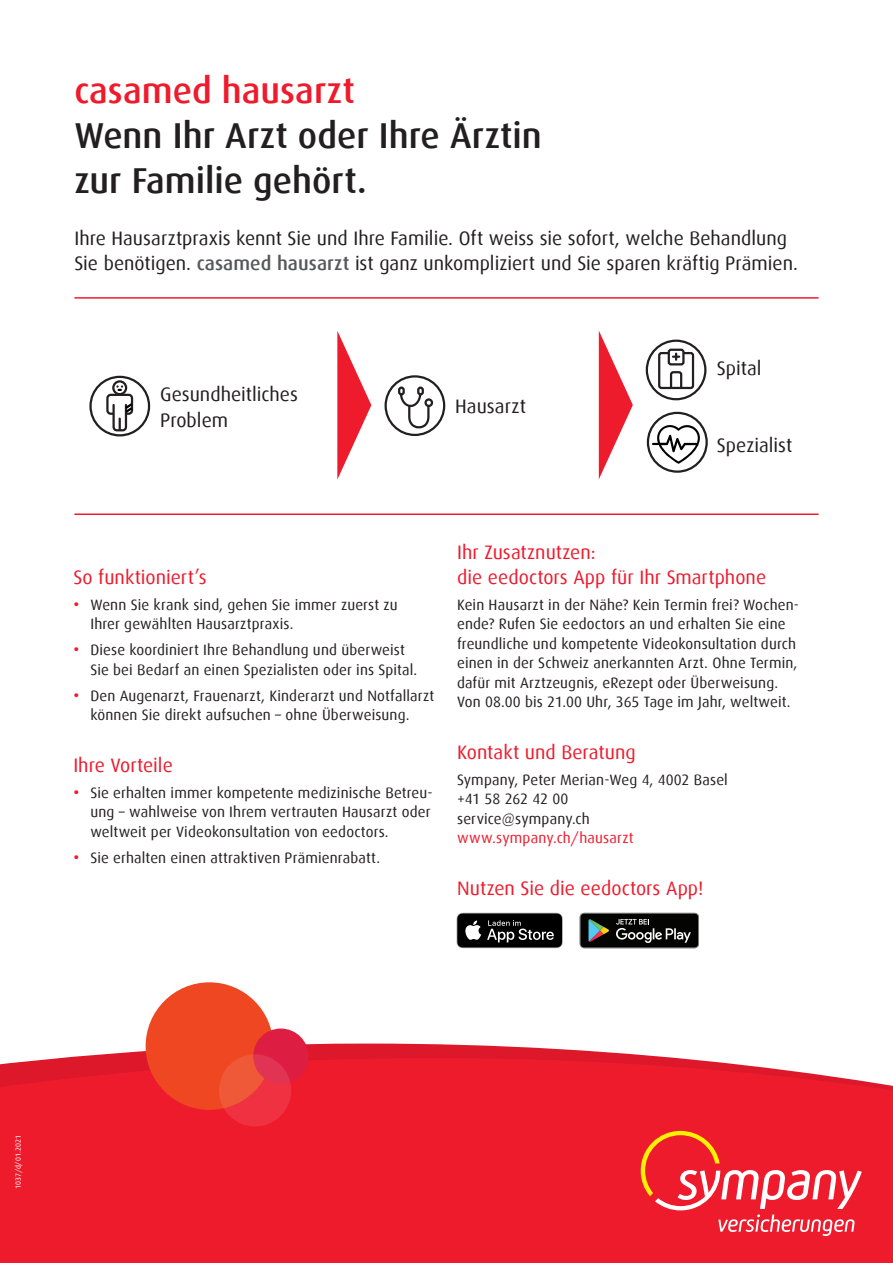
<style>
.page{position:relative;width:893px;height:1263px;background:#fff}
.page>*{position:absolute;margin:0;border:0;box-sizing:border-box;transform-origin:0 0}
.t1{font:500 36px/45px "Dax";color:#231f20}
.t2{font:500 36px "Dax";color:#ee1b2d}
.t3{font:19.5px/25.5px "Dax";color:#231f20}
.t4{font:19.5px/25.5px "Dax";color:#ee1b2d}
.t5{font:15px/19.5px "Dax";letter-spacing:.01em;color:#231f20}
.t6{font:15px "Dax";letter-spacing:.015em;color:#ee1b2d}
.t7{font:7.5px "Dax";letter-spacing:.005em;color:#fff}
.s1{font-weight:500;color:#57585a}
.s2{font-weight:500;font-size:16.5px;color:#ee1b2d}
</style>
<div class="page">
<svg style="left:599px;top:331px;width:34px;height:148px"></svg>
<svg style="left:337px;top:331px;width:34px;height:149px"></svg>
<div style="left:89px;top:376px;width:61px;height:60px;border:2px solid #231f20;border-radius:50%"></div>
<div style="left:112px;top:380px;width:15px;height:15px;border:2px solid #231f20;border-radius:50%"></div>
<div style="left:106px;top:394px;width:27px;height:21px;border:2px solid #231f20;border-radius:3px"></div>
<svg style="left:116px;top:385px;width:7px;height:6px"></svg>
<svg style="left:111px;top:401px;width:24px;height:32px"></svg>
<div style="left:647px;top:412px;width:61px;height:61px;border:2px solid #231f20;border-radius:50%"></div>
<svg style="left:652px;top:424px;width:48px;height:40px"></svg>
<div style="left:384px;top:375px;width:61px;height:61px;border:2px solid #231f20;border-radius:50%"></div>
<div style="left:424px;top:398px;width:9px;height:9px;border:2px solid #231f20;border-radius:50%"></div>
<div style="left:398px;top:386px;width:7px;height:9px;border:2px solid #231f20;border-radius:2px"></div>
<div style="left:417px;top:386px;width:7px;height:9px;border:2px solid #231f20;border-radius:2px"></div>
<svg style="left:399px;top:391px;width:32px;height:39px"></svg>
<hr style="left:74px;top:297px;width:745px;height:2px;background:#ee1b2d">
<hr style="left:74px;top:513px;width:745px;height:2px;background:#ee1b2d">
<div style="left:646px;top:340px;width:60px;height:60px;border:2px solid #231f20;border-radius:50%"></div>
<div style="left:658px;top:352px;width:36px;height:37px;border:2px solid #231f20;border-radius:2px"></div>
<svg style="left:673px;top:354px;width:6px;height:6px"></svg>
<div style="left:668px;top:349px;width:17px;height:16px;border:2px solid #231f20;border-radius:2px"></div>
<svg style="left:669px;top:371px;width:14px;height:19px"></svg>
<svg style="left:61px;top:1043px;width:615px;height:15px;fill:#dc182a"></svg>
<div style="left:0;top:1058px;width:893px;height:205px;background:#ee1b2d"></div>
<svg style="left:579px;top:912px;width:120px;height:37px;background:#353735"></svg>
<svg style="left:456px;top:913px;width:107px;height:35px;background:#2e2e2e"></svg>
<div style="left:612px;top:1113px;width:252px;height:123px;background:#ee1b2d"></div>
<svg style="left:641px;top:1131px;width:221px;height:105px"></svg>
<div style="left:146px;top:982px;width:127px;height:128px;background:#ef4722;border-radius:50%"></div>
<div style="left:253px;top:1028px;width:55px;height:56px;background:#de1d42;border-radius:50%"></div>
<svg style="left:219px;top:1054px;width:72px;height:72px;background:#ed4040"></svg>
<h1 class="t2" style="left:74px;top:70px;width:282px">casamed hausarzt</h1>
<h1 class="t1" style="left:74px;top:113px;width:469px">Wenn Ihr Arzt oder Ihre Ärztin zur Familie gehört.</h1>
<h2 class="t3" style="left:74px;top:225px;width:725px">Ihre Hausarztpraxis kennt Sie und Ihre Familie. Oft weiss sie sofort, welche Behandlung<br>Sie benötigen. <span class="s1">casamed hausarzt</span> ist ganz unkompliziert und Sie sparen kräftig Prämien.</h2>
<h2 class="t3" style="left:160px;top:382px;width:139px">Gesundheitliches<br>Problem</h2>
<h2 class="t3" style="left:455px;top:394px;width:72px">Hausarzt</h2>
<h2 class="t3" style="left:717px;top:356px;width:46px">Spital</h2>
<h2 class="t3" style="left:717px;top:433px;width:77px">Spezialist</h2>
<h2 class="t4" style="left:73px;top:565px;width:135px">So funktioniert’s</h2>
<p class="t5" style="left:90px;top:595px;width:309px;text-indent:-17px"><span class="s2">•</span> Wenn Sie krank sind, gehen Sie immer zuerst zu<br>Ihrer gewählten Hausarztpraxis.</p>
<p class="t5" style="left:90px;top:640px;width:329px;text-indent:-17px"><span class="s2">•</span> Diese koordiniert Ihre Behandlung und überweist<br>Sie bei Bedarf an einen Spezialisten oder ins Spital.</p>
<p class="t5" style="left:73px;top:686px;width:363px;text-align:center"><span class="s2">•</span> Den Augenarzt, Frauenarzt, Kinderarzt und Notfallarzt können Sie direkt aufsuchen – ohne Überweisung.</p>
<h2 class="t4" style="left:73px;top:753px;width:101px">Ihre Vorteile</h2>
<p class="t5" style="left:90px;top:783px;width:344px;text-indent:-17px"><span class="s2">•</span> Sie erhalten immer kompetente medizinische Betreu&shy;ung – wahlweise von Ihrem vertrauten Hausarzt oder weltweit per Videokonsultation von eedoctors.</p>
<p class="t5" style="left:73px;top:848px;width:308px"><span class="s2">•</span> Sie erhalten einen attraktiven Prämienrabatt.</p>
<h2 class="t4" style="left:457px;top:539px;width:311px">Ihr Zusatznutzen:<br>die eedoctors App für Ihr Smartphone</h2>
<p class="t5" style="left:457px;top:595px;width:343px">Kein Hausarzt in der Nähe? Kein Termin frei? Wochen&shy;ende? Rufen Sie eedoctors an und erhalten Sie eine freundliche und kompetente Videokonsultation durch einen in der Schweiz anerkannten Arzt. Ohne Termin, dafür mit Arztzeugnis, eRezept oder Überweisung.<br>Von 08.00 bis 21.00 Uhr, 365 Tage im Jahr, weltweit.</p>
<h2 class="t4" style="left:457px;top:739px;width:180px">Kontakt und Beratung</h2>
<p class="t5" style="left:457px;top:770px;width:272px">Sympany, Peter Merian-Weg 4, 4002 Basel +41 58 262 42 00<br>service@sympany.ch</p>
<p class="t6" style="left:457px;top:830px;width:178px">www.sympany.ch/hausarzt</p>
<h2 class="t4" style="left:457px;top:875px;width:248px">Nutzen Sie die eedoctors App!</h2>
<p class="t7" style="left:14px;top:1188px;width:55px;rotate:-90deg">1037/d/01.2021</p>
</div>
